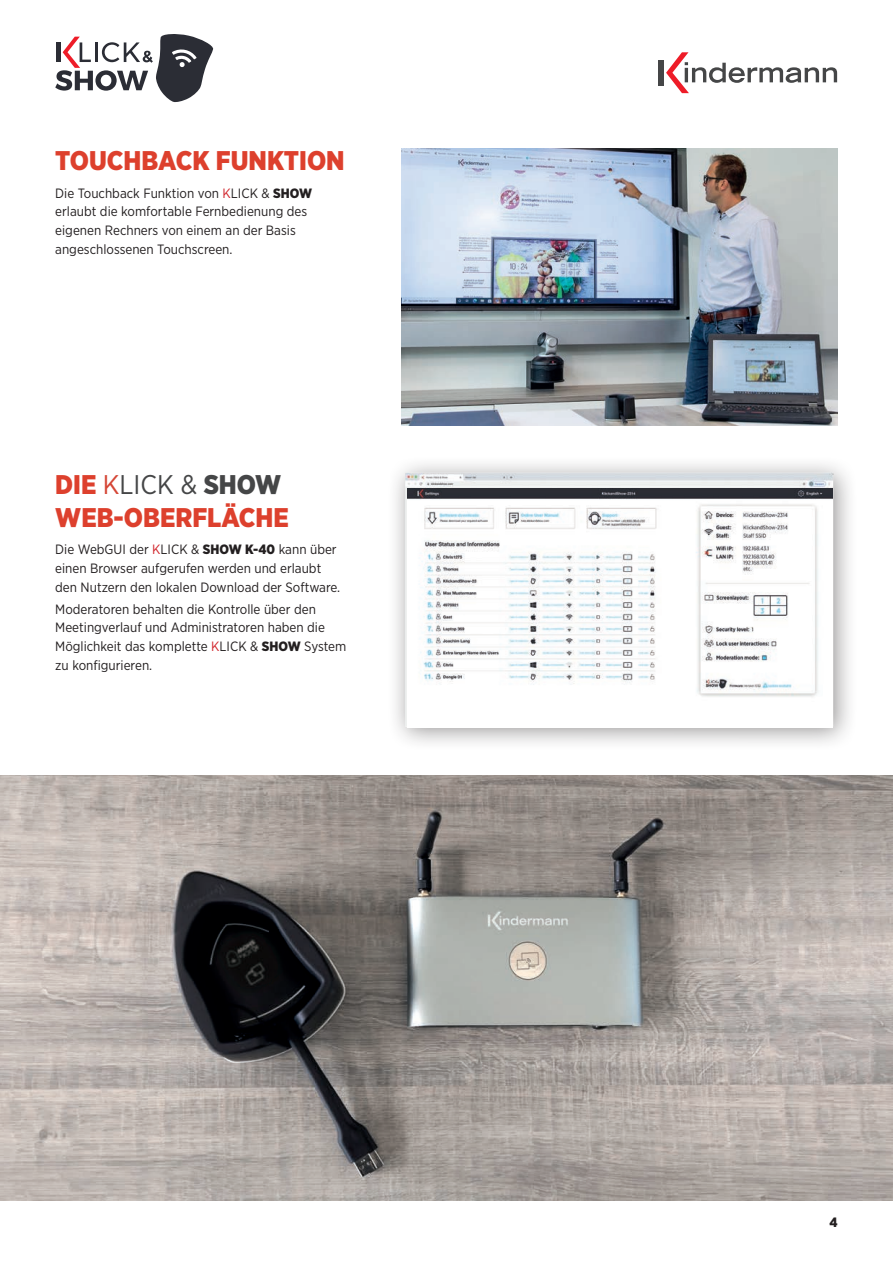
<style>
.page{position:relative;width:893px;height:1263px;background:#fff}
.page>*{position:absolute;margin:0;border:0;box-sizing:border-box;transform-origin:0 0}
.t1{font:900 27px/32.4px "Gotham Narrow";color:#dd402d}
.t2{font:13.5px/18.8px "Gotham Narrow";color:#231f20}
.t3{font:900 13.5px "Gotham Narrow";color:#231f20}
.s1{color:#d1232a}
.s2{font-weight:900}
.s3{font-weight:400;color:#d54636}
.s4{font-weight:400;color:#454647}
.s5{color:#454647}
</style>
<div class="page">
<svg style="left:55px;top:34px;width:158px;height:68px"></svg>
<hr style="left:57px;top:42px;width:4px;height:20px;background:#2b2d35">
<div style="left:658px;top:60px;width:6px;height:26px;background:#454647"></div>
<svg style="left:666px;top:52px;width:171px;height:41px"></svg>
<img style="left:401px;top:149px;width:437px;height:276px">
<div style="left:387px;top:455px;width:471px;height:296px;background:#231f20;opacity:.48"></div>
<img style="left:403px;top:473px;width:434px;height:255px">
<img style="left:408px;top:489px;width:424px;height:239px">
<img style="left:0;top:775px;width:893px;height:425px">
<h1 class="t1" style="left:55px;top:144px;width:291px">TOUCHBACK FUNKTION</h1>
<p class="t2" style="left:55px;top:183px;width:258px">Die Touchback Funktion von <span class="s1">K</span>LICK &amp; <span class="s2">SHOW </span>erlaubt die komfortable Fernbedienung des eigenen Rechners von einem an der Basis angeschlossenen Touchscreen.</p>
<h1 class="t1" style="left:55px;top:468px;width:235px">DIE <span class="s3">K</span><span class="s4">LICK &amp;</span> <span class="s5">SHOW<br></span>WEB-OBERFLÄCHE</h1>
<p class="t2" style="left:55px;top:540px;width:287px">Die WebGUI der <span class="s1">K</span>LICK &amp; <span class="s2">SHOW K-40</span> kann über einen Browser aufgerufen werden und erlaubt den Nutzern den lokalen Download der Software.</p>
<p class="t2" style="left:55px;top:599px;width:293px">Moderatoren behalten die Kontrolle über den Meetingverlauf und Administratoren haben die Möglichkeit das komplette <span class="s1">K</span>LICK &amp; <span class="s2">SHOW</span> System zu konfigurieren.</p>
<p class="t3" style="left:829px;top:1213px;width:10px">4</p>
</div>
